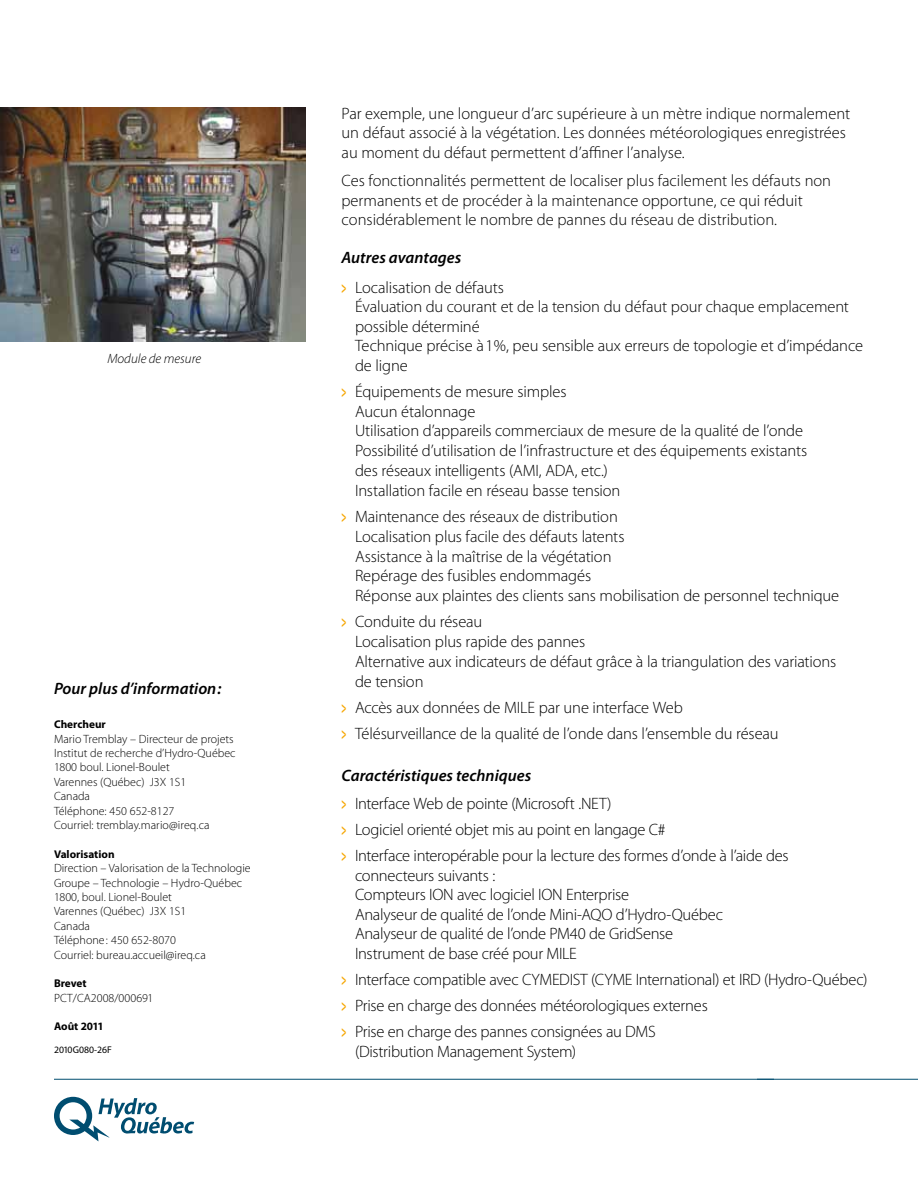
<style>
.page{position:relative;width:918px;height:1188px;background:#fff}
.page>*{position:absolute;margin:0;border:0;box-sizing:border-box;transform-origin:0 0}
.t1{font:300 16.5px/19.8px "Myriad Pro";letter-spacing:-.01em;color:#000}
.t2{font:italic 600 16.5px "Myriad Pro";color:#000}
.t3{font:italic 300 13.5px "Myriad Pro";color:#000}
.t4{font:300 12px/14.4px "Myriad Pro";color:#000}
.t5{font:700 11.25px "Myriad Pro";color:#000}
.t6{font:9.75px "Myriad Pro";color:#000}
.s1{font-weight:600;font-style:italic}
.s2{font-weight:700;color:#f6a600}
</style>
<div class="page">
<hr style="left:757px;top:1079px;width:161px;height:1px;background:#004d70">
<svg style="left:54px;top:1097px;width:140px;height:44px"></svg>
<hr style="left:54px;top:1079px;width:720px;height:1px;background:#004d70">
<img style="left:0;top:108px;width:306px;height:234px">
<p class="t3" style="left:107px;top:351px;width:95px">Module de mesure</p>
<p class="t2" style="left:54px;top:679px;width:169px">Pour plus d’information :</p>
<p class="t5" style="left:54px;top:718px;width:53px">Chercheur</p>
<p class="t4" style="left:54px;top:732px;width:183px">Mario Tremblay – Directeur de projets<br>Institut de recherche d’Hydro-Québec<br>1800 boul. Lionel-Boulet<br>Varennes (Québec) J3X 1S1<br>Canada<br>Téléphone: 450 652-8127<br>Courriel: tremblay.mario@ireq.ca</p>
<p class="t5" style="left:54px;top:848px;width:62px">Valorisation</p>
<p class="t4" style="left:54px;top:861px;width:198px">Direction – Valorisation de la Technologie<br>Groupe – Technologie – Hydro-Québec<br>1800, boul. Lionel-Boulet<br>Varennes (Québec) J3X 1S1<br>Canada<br>Téléphone: 450 652-8070<br>Courriel: bureau.accueil@ireq.ca</p>
<p class="t5" style="left:54px;top:977px;width:34px">Brevet</p>
<p class="t4" style="left:54px;top:991px;width:101px">PCT/CA2008/000691</p>
<p class="t5" style="left:54px;top:1020px;width:51px">Août 2011</p>
<p class="t6" style="left:54px;top:1044px;width:59px">2010G080-26F</p>
<p class="t1" style="left:342px;top:104px;width:510px">Par exemple, une longueur d’arc supérieure à un mètre indique normalement un défaut associé à la végétation. Les données météorologiques enregistrées au moment du défaut permettent d’affiner l’analyse.</p>
<p class="t1" style="left:342px;top:172px;width:491px">Ces fonctionnalités permettent de localiser plus facilement les défauts non permanents et de procéder à la maintenance opportune, ce qui réduit considérablement le nombre de pannes du réseau de distribution.</p>
<p class="t1" style="left:342px;top:243px;width:164px;line-height:29.2px"><span class="s1">Autres avantages<br></span><span class="s2">&gt;</span> Localisation de défauts</p>
<p class="t1" style="left:355px;top:297px;width:510px">Évaluation du courant et de la tension du défaut pour chaque emplacement possible déterminé<br>Technique précise à 1%, peu sensible aux erreurs de topologie et d’impédance de ligne</p>
<p class="t1" style="left:355px;top:382px;width:454px;text-indent:-14px"><span class="s2">&gt;</span> Équipements de mesure simples<br>Aucun étalonnage<br>Utilisation d’appareils commerciaux de mesure de la qualité de l’onde Possibilité d’utilisation de l’infrastructure et des équipements existants des réseaux intelligents (AMI, ADA, etc.)<br>Installation facile en réseau basse tension</p>
<p class="t1" style="left:355px;top:507px;width:486px;text-indent:-14px"><span class="s2">&gt;</span> Maintenance des réseaux de distribution<br>Localisation plus facile des défauts latents<br>Assistance à la maîtrise de la végétation<br>Repérage des fusibles endommagés<br>Réponse aux plaintes des clients sans mobilisation de personnel technique</p>
<p class="t1" style="left:355px;top:612px;width:483px;text-indent:-14px"><span class="s2">&gt;</span> Conduite du réseau<br>Localisation plus rapide des pannes<br>Alternative aux indicateurs de défaut grâce à la triangulation des variations de tension</p>
<p class="t1" style="left:342px;top:695px;width:439px;line-height:26.2px"><span class="s2">&gt;</span> Accès aux données de MILE par une interface Web<br><span class="s2">&gt;</span> Télésurveillance de la qualité de l’onde dans l’ensemble du réseau</p>
<p class="t1" style="left:342px;top:762px;width:272px;line-height:27.8px"><span class="s1">Caractéristiques techniques<br></span><span class="s2">&gt;</span> Interface Web de pointe (Microsoft .NET)</p>
<p class="t1" style="left:342px;top:817px;width:449px;line-height:26.2px"><span class="s2">&gt;</span> Logiciel orienté objet mis au point en langage C#<br><span class="s2">&gt;</span> Interface interopérable pour la lecture des formes d’onde à l’aide des</p>
<p class="t1" style="left:355px;top:866px;width:369px">connecteurs suivants :<br>Compteurs ION avec logiciel ION Enterprise<br>Analyseur de qualité de l’onde Mini-AQO d’Hydro-Québec Analyseur de qualité de l’onde PM40 de GridSense Instrument de base créé pour MILE</p>
<p class="t1" style="left:342px;top:967px;width:528px;line-height:26.2px"><span class="s2">&gt;</span> Interface compatible avec CYMEDIST (CYME International) et IRD (Hydro-Québec) <span class="s2">&gt;</span> Prise en charge des données météorologiques externes<br><span class="s2">&gt;</span> Prise en charge des pannes consignées au DMS</p>
<p class="t1" style="left:355px;top:1042px;width:223px">(Distribution Management System)</p>
</div>
